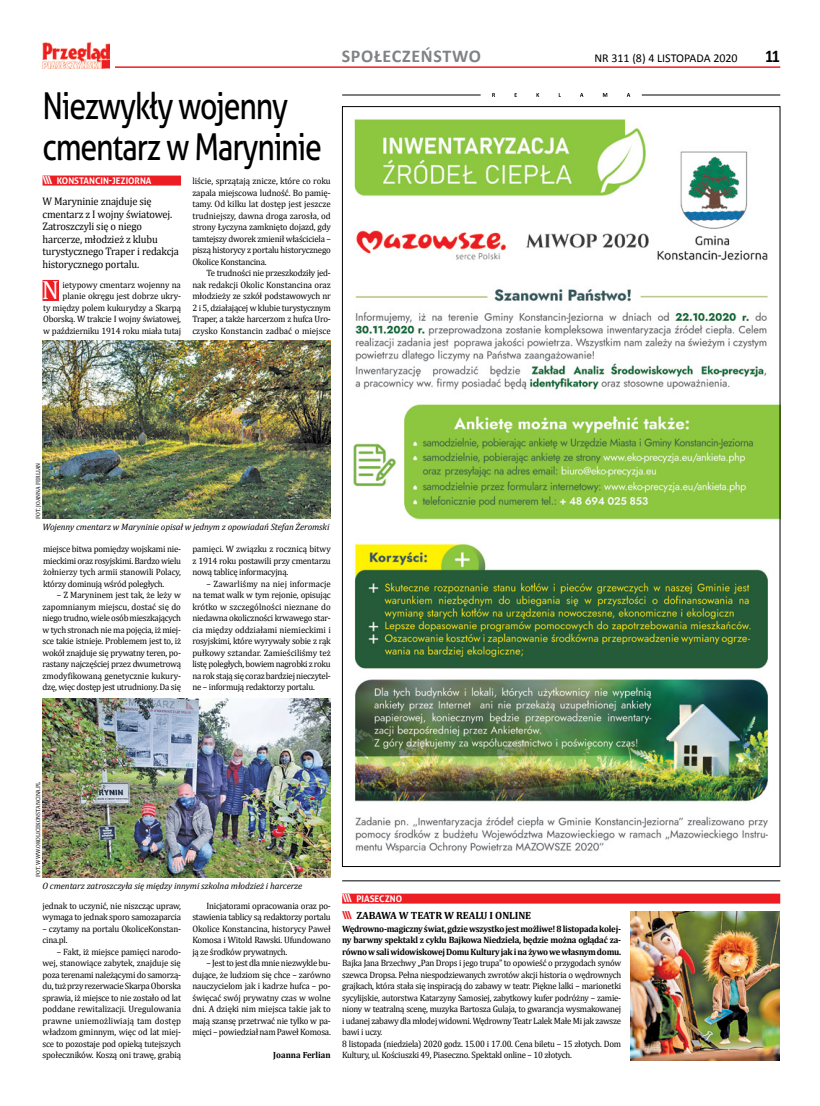
<style>
.page{position:relative;width:820px;height:1106px;background:#fff}
.page>*{position:absolute;margin:0;border:0;box-sizing:border-box;transform-origin:0 0}
.t1{font:37px/41px "Aller";letter-spacing:-.04em;color:#000;scale:.82 1}
.t2{font:26.5px "Cambria";color:#fff;scale:.96 1}
.t3{font:700 18px "Calibri";letter-spacing:.04em;color:#808285}
.t4{font:700 18px "Calibri";color:#000;scale:.9 1}
.t5{font:12px "Calibri";color:#000}
.t6{font:11px/12.5px "Cambria";letter-spacing:-.015em;color:#000;scale:.95 1}
.t7{font:700 10.5px "Cambria";letter-spacing:-.01em;color:#000}
.t8{font:9.2px/11.5px "Cambria";letter-spacing:-.025em;color:#000;text-align:justify;scale:.96 1}
.t9{font:9.2px/11.5px "Cambria";letter-spacing:-.025em;color:#000;scale:.95 1}
.t10{font:700 9.2px/11.5px "Cambria";letter-spacing:-.03em;color:#000;text-align:justify;scale:.95 1}
.t11{font:italic 9.2px "Cambria";letter-spacing:-.01em;color:#000}
.t12{font:700 9.2px "Aller";color:#fff;scale:.96 1}
.t13{font:700 9px "Cambria";color:#000;scale:.96 1}
.t14{font:6px "Cambria";color:#000;scale:.96 1}
.s1{font-size:11px}
.s2{font-family:"Aller";font-size:11px;color:#ed1d24}
</style>
<div class="page">
<hr style="left:43px;top:66px;width:737px;height:2px;background:#ed1d24">
<div style="left:43px;top:42px;width:71px;height:26px;background:#fff"></div>
<img style="left:43px;top:42px;width:67px;height:26px">
<img style="left:353px;top:119px;width:425px;height:735px">
<div style="left:43px;top:175px;width:138px;height:10px;background:#ed1d24"></div>
<div style="left:43px;top:280px;width:16px;height:21px;background:#ed1d24"></div>
<img style="left:43px;top:698px;width:288px;height:179px">
<img style="left:43px;top:340px;width:288px;height:179px">
<div style="left:342px;top:893px;width:438px;height:10px;background:#ed1d24"></div>
<img style="left:630px;top:911px;width:149px;height:149px">
<svg style="left:492px;top:93px;width:138px;height:4px"></svg>
<hr style="left:342px;top:95px;width:138px;height:1px;background:#000">
<hr style="left:641px;top:95px;width:139px;height:1px;background:#000">
<hr style="left:342px;top:880px;width:438px;height:1px;background:#000">
<h3 class="t3" style="left:341px;top:45px;width:141px">SPOŁECZEŃSTWO</h3>
<h1 class="t1" style="left:43px;top:85px;width:342px">Niezwykły wojenny cmentarz w Maryninie</h1>
<p class="t12" style="left:43px;top:175px;width:115px"><span class="s1">\\\</span> KONSTANCIN-JEZIORNA</p>
<p class="t6" style="left:43px;top:195px;width:145px">W Maryninie znajduje się cmentarz z I wojny światowej.<br>Zatroszczyli się o niego harcerze, młodzież z klubu turystycznego Traper i redakcja historycznego portalu.</p>
<h2 class="t2" style="left:42px;top:274px;width:20px">N</h2>
<p class="t8" style="left:43px;top:279px;width:145px;text-align:right">ietypowy cmentarz wojenny na planie okręgu jest dobrze ukry-<br>ty między polem kukurydzy a Skarpą Oborską. W trakcie I wojny światowej, w październiku 1914 roku miała tutaj</p>
<p class="t8" style="left:192px;top:175px;width:146px">liście, sprzątają znicze, które co roku zapala miejscowa ludność. Bo pamię&shy;tamy. Od kilku lat dostęp jest jeszcze trudniejszy, dawna droga zarosła, od strony Łyczyna zamknięto dojazd, gdy tamtejszy dworek zmienił właściciela – piszą historycy z portalu historycznego Okolice Konstancina.</p>
<p class="t8" style="left:192px;top:267px;width:146px;text-indent:14px">Te trudności nie przeszkodziły jed&shy;nak redakcji Okolic Konstancina oraz młodzieży ze szkół podstawowych nr 2 i 5, działającej w klubie turystycznym Traper, a także harcerzom z hufca Uro&shy;czysko Konstancin zadbać o miejsce</p>
<h3 class="t5" style="left:594px;top:51px;width:145px">NR 311 (8) 4 LISTOPADA 2020</h3>
<h3 class="t4" style="left:765px;top:45px;width:18px">11</h3>
<p class="t14" style="left:35px;top:518px;width:60px;rotate:-90deg">FOT. JOANNA FERLIAN</p>
<p class="t11" style="left:43px;top:520px;width:288px">Wojenny cmentarz w Maryninie opisał w jednym z opowiadań Stefan Żeromski</p>
<p class="t8" style="left:43px;top:543px;width:145px">miejsce bitwa pomiędzy wojskami nie&shy;mieckimi oraz rosyjskimi. Bardzo wielu żołnierzy tych armii stanowili Polacy, którzy dominują wśród poległych.</p>
<p class="t8" style="left:43px;top:589px;width:146px;text-indent:14px">– Z Maryninem jest tak, że leży w zapomnianym miejscu, dostać się do niego trudno, wiele osób mieszkających w tych stronach nie ma pojęcia, iż miej&shy;sce takie istnieje. Problemem jest to, iż wokół znajduje się prywatny teren, po&shy;rastany najczęściej przez dwumetrową zmodyfikowaną genetycznie kukury&shy;dzę, więc dostęp jest utrudniony. Da się</p>
<p class="t8" style="left:192px;top:543px;width:146px">pamięci. W związku z rocznicą bitwy z 1914 roku postawili przy cmentarzu nową tablicę informacyjną.</p>
<p class="t8" style="left:192px;top:578px;width:146px;text-indent:14px">– Zawarliśmy na niej informacje na temat walk w tym rejonie, opisując krótko w szczególności nieznane do niedawna okoliczności krwawego star&shy;cia między oddziałami niemieckimi i rosyjskimi, które wyrywały sobie z rąk pułkowy sztandar. Zamieściliśmy też listę poległych, bowiem nagrobki z roku na rok stają się coraz bardziej nieczytel&shy;ne – informują redaktorzy portalu.</p>
<p class="t14" style="left:35px;top:876px;width:101px;rotate:-90deg">FOT. WWW.OKOLICEKONSTANCINA.PL</p>
<p class="t11" style="left:43px;top:879px;width:261px">O cmentarz zatroszczyła się między innymi szkolna młodzież i harcerze</p>
<p class="t8" style="left:43px;top:900px;width:146px">jednak to uczynić, nie niszcząc upraw, wymaga to jednak sporo samozaparcia</p>
<p class="t8" style="left:43px;top:923px;width:146px">– czytamy na portalu OkoliceKonstan&shy;cina.pl.</p>
<p class="t8" style="left:43px;top:946px;width:146px;text-indent:14px">– Fakt, iż miejsce pamięci narodo&shy;wej, stanowiące zabytek, znajduje się poza terenami należącymi do samorzą&shy;du, tuż przy rezerwacie Skarpa Oborska sprawia, iż miejsce to nie zostało od lat poddane rewitalizacji. Uregulowania prawne uniemożliwiają tam dostęp władzom gminnym, więc od lat miej&shy;sce to pozostaje pod opieką tutejszych społeczników. Koszą oni trawę, grabią</p>
<p class="t8" style="left:192px;top:900px;width:146px;text-indent:14px">Inicjatorami opracowania oraz po&shy;stawienia tablicy są redaktorzy portalu Okolice Konstancina, historycy Paweł Komosa i Witold Rawski. Ufundowano ją ze środków prywatnych.</p>
<p class="t8" style="left:192px;top:957px;width:146px;text-indent:14px">– Jest to jest dla mnie niezwykle bu&shy;dujące, że ludziom się chce – zarówno nauczycielom jak i kadrze hufca – po&shy;święcać swój prywatny czas w wolne dni. A dzięki nim miejsca takie jak to mają szansę przetrwać nie tylko w pa&shy;mięci – powiedział nam Paweł Komosa.</p>
<p class="t13" style="left:273px;top:1049px;width:61px">Joanna Ferlian</p>
<p class="t12" style="left:342px;top:893px;width:64px"><span class="s1">\\\</span> PIASECZNO</p>
<p class="t7" style="left:342px;top:908px;width:190px"><span class="s2">\\\</span> ZABAWA W TEATR W REALU I ONLINE</p>
<p class="t10" style="left:342px;top:922px;width:295px">Wędrowno-magiczny świat, gdzie wszystko jest możliwe! 8 listopada kolej&shy;ny barwny spektakl z cyklu Bajkowa Niedziela, będzie można oglądać za&shy;równo w sali widowiskowej Domu Kultury jak i na żywo we własnym domu.</p>
<p class="t9" style="left:342px;top:957px;width:295px">Bajka Jana Brzechwy „Pan Drops i jego trupa” to opowieść o przygodach synów szewca Dropsa. Pełna niespodziewanych zwrotów akcji historia o wędrownych grajkach, która stała się inspiracją do zabawy w teatr. Piękne lalki – marionetki sycylijskie, autorstwa Katarzyny Samosiej, zabytkowy kufer podróżny – zamie&shy;niony w teatralną scenę, muzyka Bartosza Gulaja, to gwarancja wysmakowanej i udanej zabawy dla młodej widowni. Wędrowny Teatr Lalek Małe Mi jak zawsze bawi i uczy.<br>8 listopada (niedziela) 2020 godz. 15.00 i 17.00. Cena biletu – 15 złotych. Dom Kultury, ul. Kościuszki 49, Piaseczno. Spektakl online – 10 złotych.</p>
</div>
